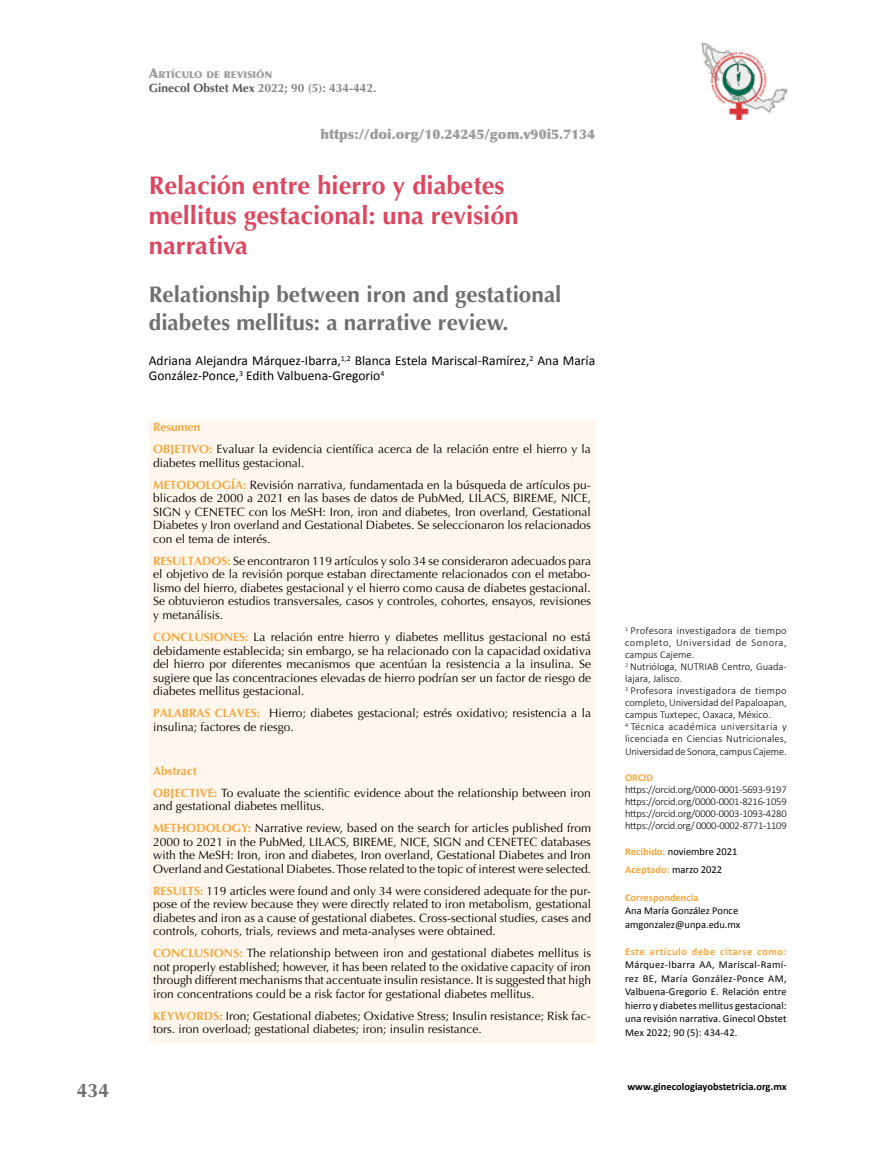
<style>
.page{position:relative;width:893px;height:1149px;background:#fff}
.page>*{position:absolute;margin:0;border:0;box-sizing:border-box;transform-origin:0 0}
.t1{font:700 25.5px/30px "Optima";color:#de465f}
.t2{font:700 22.5px/28.5px "Optima";color:#706f6f}
.t3{font:700 19.5px "Optima";color:#706f6f}
.t4{font:13.5px/15px "Calibri";color:#000}
.t5{font:900 13.5px "Optima";color:#9d9d9c}
.t6{font:12px/13.5px "Optima";color:#000}
.t7{font:700 12px "Optima";color:#878787}
.t8{font:300 10.5px/12px "Calibri";color:#000}
.t9{font:10.5px/13.5px "Calibri";color:#000}
.t10{font:700 10.5px "Calibri";color:#000}
.t11{font:700 10.5px "Calibri";letter-spacing:.045em;color:#f7a73e}
.t12{font:700 10.5px "Calibri";color:#f7a73e}
.t13{font:900 9.45px "Optima";color:#9d9d9c}
.s1{font-size:13.5px}
.s2{color:#575756}
.s3{font-weight:700;color:#f7a73e}
</style>
<div class="page">
<img style="left:702px;top:43px;width:85px;height:76px">
<div style="left:149px;top:420px;width:446px;height:622px;background:#fff7ee"></div>
<p class="t13" style="left:149px;top:68px;width:125px"><span class="s1">A</span>RTÍCULO DE REVISIÓN</p>
<p class="t7" style="left:149px;top:81px;width:229px"><span class="s2">Ginecol Obstet Mex</span> 2022; 90 (5): 434-442.</p>
<p class="t5" style="left:320px;top:126px;width:276px">https://doi.org/10.24245/gom.v90i5.7134</p>
<h1 class="t1" style="left:149px;top:170px;width:371px">Relación entre hierro y diabetes mellitus gestacional: una revisión narrativa</h1>
<h2 class="t2" style="left:149px;top:280px;width:414px">Relationship between iron and gestational diabetes mellitus: a narrative review.</h2>
<p class="t4" style="left:149px;top:352px;width:448px">Adriana Alejandra Márquez-Ibarra,<sup>1,2</sup> Blanca Estela Mariscal-Ramírez,<sup>2</sup> Ana María<br>González-Ponce,<sup>3</sup> Edith Valbuena-Gregorio<sup>4</sup></p>
<p class="t6" style="left:153px;top:416px;width:439px;line-height:22px"><span class="s3">Resumen<br>OBJETIVO:</span> Evaluar la evidencia científica acerca de la relación entre el hierro y la</p>
<p class="t6" style="left:153px;top:452px;width:439px;line-height:22px">diabetes mellitus gestacional.<br><span class="s3">METODOLOGÍA:</span> Revisión narrativa, fundamentada en la búsqueda de artículos pu-</p>
<p class="t6" style="left:153px;top:491px;width:439px;text-align:justify">blicados de 2000 a 2021 en las bases de datos de PubMed, LILACS, BIREME, NICE, SIGN y CENETEC con los MeSH: Iron, iron and diabetes, Iron overland, Gestational Diabetes y Iron overland and Gestational Diabetes. Se seleccionaron los relacionados con el tema de interés.</p>
<p class="t6" style="left:153px;top:554px;width:440px;text-align:justify"><span class="s3">RESULTADOS:</span> Se encontraron 119 artículos y solo 34 se consideraron adecuados para el objetivo de la revisión porque estaban directamente relacionados con el metabo&shy;lismo del hierro, diabetes gestacional y el hierro como causa de diabetes gestacional.<br>Se obtuvieron estudios transversales, casos y controles, cohortes, ensayos, revisiones y metanálisis.</p>
<p class="t6" style="left:153px;top:630px;width:439px;text-align:justify"><span class="s3">CONCLUSIONES:</span> La relación entre hierro y diabetes mellitus gestacional no está debidamente establecida; sin embargo, se ha relacionado con la capacidad oxidativa del hierro por diferentes mecanismos que acentúan la resistencia a la insulina. Se sugiere que las concentraciones elevadas de hierro podrían ser un factor de riesgo de diabetes mellitus gestacional.</p>
<p class="t6" style="left:153px;top:706px;width:439px"><span class="s3">PALABRAS CLAVES:</span> Hierro; diabetes gestacional; estrés oxidativo; resistencia a la insulina; factores de riesgo.</p>
<p class="t6" style="left:153px;top:759px;width:439px;line-height:22px"><span class="s3">Abstract<br>OBJECTIVE:</span> To evaluate the scientific evidence about the relationship between iron</p>
<p class="t6" style="left:153px;top:795px;width:439px;line-height:22px">and gestational diabetes mellitus.<br><span class="s3">METHODOLOGY:</span> Narrative review, based on the search for articles published from</p>
<p class="t6" style="left:153px;top:834px;width:439px;text-align:justify">2000 to 2021 in the PubMed, LILACS, BIREME, NICE, SIGN and CENETEC databases with the MeSH: Iron, iron and diabetes, Iron overland, Gestational Diabetes and Iron Overland and Gestational Diabetes. Those related to the topic of interest were selected.</p>
<p class="t6" style="left:153px;top:883px;width:439px;text-align:justify"><span class="s3">RESULTS:</span> 119 articles were found and only 34 were considered adequate for the pur&shy;pose of the review because they were directly related to iron metabolism, gestational diabetes and iron as a cause of gestational diabetes. Cross-sectional studies, cases and controls, cohorts, trials, reviews and meta-analyses were obtained.</p>
<p class="t6" style="left:153px;top:946px;width:439px;text-align:justify"><span class="s3">CONCLUSIONS:</span> The relationship between iron and gestational diabetes mellitus is not properly established; however, it has been related to the oxidative capacity of iron through different mechanisms that accentuate insulin resistance. It is suggested that high iron concentrations could be a risk factor for gestational diabetes mellitus.</p>
<p class="t6" style="left:153px;top:1008px;width:439px"><span class="s3">KEYWORDS:</span> Iron; Gestational diabetes; Oxidative Stress; Insulin resistance; Risk fac&shy;tors. iron overload; gestational diabetes; iron; insulin resistance.</p>
<p class="t8" style="left:625px;top:624px;width:163px"><sup>1</sup> Profesora investigadora de tiempo completo, Universidad de Sonora, campus Cajeme.<br><sup>2</sup> Nutrióloga, NUTRIAB Centro, Guada&shy;lajara, Jalisco.<br><sup>3</sup> Profesora investigadora de tiempo completo, Universidad del Papaloapan, campus Tuxtepec, Oaxaca, México.<br><sup>4</sup> Técnica académica universitaria y licenciada en Ciencias Nutricionales, Universidad de Sonora, campus Cajeme.</p>
<p class="t11" style="left:625px;top:770px;width:29px">ORCID</p>
<p class="t8" style="left:625px;top:782px;width:163px;text-align:justify">https://orcid.org/0000-0001-5693-9197 https://orcid.org/0000-0001-8216-1059 https://orcid.org/0000-0003-1093-4280 https://orcid.org/ 0000-0002-8771-1109</p>
<p class="t9" style="left:625px;top:841px;width:114px;line-height:18px"><span class="s3">Recibido:</span> noviembre 2021<br><span class="s3">Aceptado:</span> marzo 2022</p>
<p class="t12" style="left:625px;top:890px;width:75px">Correspondencia</p>
<p class="t9" style="left:625px;top:903px;width:117px">Ana María González Ponce amgonzalez@unpa.edu.mx</p>
<p class="t11" style="left:625px;top:944px;width:163px">Este artículo debe citarse como:</p>
<p class="t9" style="left:625px;top:957px;width:163px;text-align:justify">Márquez-Ibarra AA, Mariscal-Ramí&shy;rez BE, María González-Ponce AM, Valbuena-Gregorio E. Relación entre hierro y diabetes mellitus gestacional: una revisión narrativa. Ginecol Obstet Mex 2022; 90 (5): 434-42.</p>
<h3 class="t3" style="left:77px;top:1079px;width:34px">434</h3>
<p class="t10" style="left:627px;top:1079px;width:161px">www.ginecologiayobstetricia.org.mx</p>
</div>
